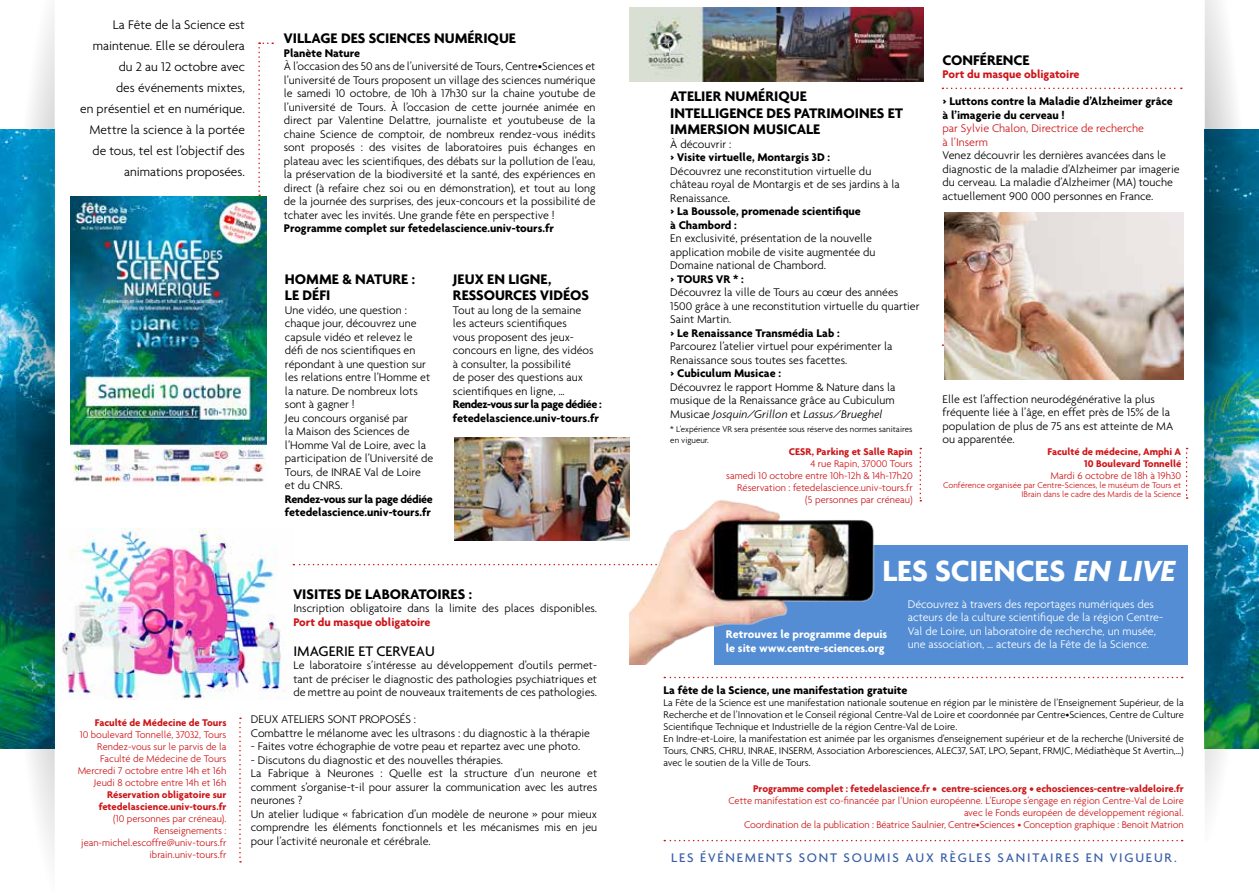
<style>
.page{position:relative;width:1259px;height:893px;background:#fff}
.page>*{position:absolute;margin:0;border:0;box-sizing:border-box;transform-origin:0 0}
.t1{font:700 31.5px "Agenda";color:#fff}
.t2{font:700 15px/16.5px "Agenda";color:#000}
.t3{font:500 15px "Agenda";color:#000}
.t4{font:300 13.5px/21px "Agenda";color:#000;text-align:right}
.t5{font:500 13.5px "Agenda";letter-spacing:.13em;color:#3a5fa8}
.t6{font:300 12px/13.5px "Agenda";color:#000}
.t7{font:700 12px/13.5px "Agenda";color:#000}
.t8{font:300 12px/13.5px "Agenda";color:#fff}
.t9{font:700 12px/13.5px "Agenda";color:#fff}
.t10{font:700 12px "Agenda";color:#cd171a}
.t11{font:300 12px/13.5px "Agenda";color:#cd171a}
.t12{font:300 10.5px/12px "Agenda";color:#cd171a;text-align:right}
.t13{font:300 10.5px/12px "Agenda";color:#000}
.t14{font:700 10.5px/12px "Agenda";color:#cd171a;text-align:right}
.t15{font:300 9px/9px "Agenda";color:#cd171a;text-align:right}
.t16{font:300 9px/10.5px "Agenda";color:#000}
.s1{font-style:italic}
</style>
<div class="page">
<div style="left:714px;top:546px;width:474px;height:119px;background:#548dd4"></div>
<img style="left:70px;top:197px;width:196px;height:288px">
<img style="left:62px;top:528px;width:231px;height:172px">
<svg style="left:239px;top:718px;width:2px;height:145px"></svg>
<svg style="left:919px;top:448px;width:2px;height:53px"></svg>
<svg style="left:1185px;top:448px;width:2px;height:51px"></svg>
<svg style="left:942px;top:88px;width:239px;height:1px"></svg>
<svg style="left:293px;top:564px;width:336px;height:1px"></svg>
<svg style="left:664px;top:677px;width:518px;height:1px"></svg>
<svg style="left:664px;top:840px;width:518px;height:1px"></svg>
<svg style="left:258px;top:43px;width:15px;height:153px"></svg>
<img style="left:944px;top:213px;width:239px;height:167px">
<img style="left:0;top:130px;width:16px;height:618px">
<img style="left:1243px;top:130px;width:16px;height:618px">
<svg style="left:16px;top:12px;width:39px;height:845px"></svg>
<img style="left:1204px;top:0;width:39px;height:812px">
<img style="left:629px;top:7px;width:294px;height:74px">
<img style="left:629px;top:470px;width:249px;height:195px">
<img style="left:454px;top:438px;width:175px;height:103px">
<p class="t4" style="left:80px;top:14px;width:166px">La Fête de la Science est maintenue. Elle se déroulera du 2 au 12 octobre avec<br>des événements mixtes,<br>en présentiel et en numérique.<br>Mettre la science à la portée de tous, tel est l’objectif des animations proposées.</p>
<p class="t2" style="left:284px;top:30px;width:234px">VILLAGE DES SCIENCES NUMÉRIQUE</p>
<p class="t7" style="left:284px;top:46px;width:78px">Planète Nature</p>
<p class="t6" style="left:284px;top:59px;width:313px;text-align:justify">À l’occasion des 50 ans de l’université de Tours, Centre•Sciences et l’université de Tours proposent un village des sciences numérique le samedi 10 octobre, de 10h à 17h30 sur la chaine youtube de l’université de Tours. À l’occasion de cette journée animée en direct par Valentine Delattre, journaliste et youtubeuse de la chaine Science de comptoir, de nombreux rendez-vous inédits sont proposés : des visites de laboratoires puis échanges en plateau avec les scientifiques, des débats sur la pollution de l’eau, la préservation de la biodiversité et la santé, des expériences en direct (à refaire chez soi ou en démonstration), et tout au long de la journée des surprises, des jeux-concours et la possibilité de tchater avec les invités. Une grande fête en perspective !</p>
<p class="t7" style="left:284px;top:221px;width:272px">Programme complet sur fetedelascience.univ-tours.fr</p>
<p class="t2" style="left:285px;top:270px;width:132px">HOMME &amp; NATURE :<br>LE DÉFI</p>
<p class="t6" style="left:285px;top:303px;width:150px">Une vidéo, une question : chaque jour, découvrez une capsule vidéo et relevez le défi de nos scientifiques en répondant à une question sur les relations entre l’Homme et la nature. De nombreux lots sont à gagner !<br>Jeu concours organisé par<br>la Maison des Sciences de l’Homme Val de Loire, avec la participation de l’Université de<br>Tours, de INRAE Val de Loire et du CNRS.</p>
<p class="t7" style="left:285px;top:492px;width:149px">Rendez-vous sur la page dédiée fetedelascience.univ-tours.fr</p>
<p class="t2" style="left:453px;top:270px;width:137px">JEUX EN LIGNE,<br>RESSOURCES VIDÉOS</p>
<p class="t6" style="left:453px;top:303px;width:142px">Tout au long de la semaine les acteurs scientifiques<br>vous proposent des jeux&shy;concours en ligne, des vidéos à consulter, la possibilité<br>de poser des questions aux scientifiques en ligne, …</p>
<p class="t7" style="left:453px;top:397px;width:150px">Rendez-vous sur la page dédiée : fetedelascience.univ-tours.fr</p>
<p class="t14" style="left:95px;top:716px;width:133px">Faculté de Médecine de Tours</p>
<p class="t12" style="left:78px;top:728px;width:150px">10 boulevard Tonnellé, 37032, Tours<br>Rendez-vous sur le parvis de la<br>Faculté de Médecine de Tours<br>Mercredi 7 octobre entre 14h et 16h<br>Jeudi 8 octobre entre 14h et 16h</p>
<p class="t14" style="left:99px;top:788px;width:129px">Réservation obligatoire sur fetedelascience.univ-tours.fr</p>
<p class="t12" style="left:81px;top:812px;width:147px">(10 personnes par créneau).<br>Renseignements : jean-michel.escoffre@univ-tours.fr ibrain.univ-tours.fr</p>
<p class="t2" style="left:293px;top:585px;width:180px">VISITES DE LABORATOIRES :</p>
<p class="t6" style="left:293px;top:601px;width:305px">Inscription obligatoire dans la limite des places disponibles.</p>
<p class="t10" style="left:293px;top:614px;width:139px">Port du masque obligatoire</p>
<p class="t3" style="left:293px;top:642px;width:143px">IMAGERIE ET CERVEAU</p>
<p class="t6" style="left:293px;top:658px;width:305px;text-align:justify">Le laboratoire s’intéresse au développement d’outils permet&shy;tant de préciser le diagnostic des pathologies psychiatriques et de mettre au point de nouveaux traitements de ces pathologies.</p>
<p class="t6" style="left:251px;top:712px;width:340px">DEUX ATELIERS SONT PROPOSÉS :<br>Combattre le mélanome avec les ultrasons : du diagnostic à la thérapie</p>
<p class="t6" style="left:251px;top:739px;width:331px">- Faites votre échographie de votre peau et repartez avec une photo.</p>
<p class="t6" style="left:251px;top:753px;width:348px">- Discutons du diagnostic et des nouvelles thérapies.<br>La Fabrique à Neurones : Quelle est la structure d’un neurone et comment s’organise-t-il pour assurer la communication avec les autres neurones ?<br>Un atelier ludique « fabrication d’un modèle de neurone » pour mieux comprendre les éléments fonctionnels et les mécanismes mis en jeu pour l’activité neuronale et cérébrale.</p>
<p class="t2" style="left:670px;top:88px;width:234px">ATELIER NUMÉRIQUE<br>INTELLIGENCE DES PATRIMOINES ET<br>IMMERSION MUSICALE</p>
<p class="t6" style="left:670px;top:137px;width:63px">À découvrir :</p>
<p class="t7" style="left:670px;top:150px;width:161px">&gt; Visite virtuelle, Montargis 3D :</p>
<p class="t6" style="left:670px;top:164px;width:231px">Découvrez une reconstitution virtuelle du château royal de Montargis et de ses jardins à la<br>Renaissance.</p>
<p class="t7" style="left:670px;top:204px;width:192px">&gt; La Boussole, promenade scientifique à Chambord :</p>
<p class="t6" style="left:670px;top:231px;width:207px">En exclusivité, présentation de la nouvelle application mobile de visite augmentée du<br>Domaine national de Chambord.</p>
<p class="t7" style="left:670px;top:272px;width:75px">&gt; TOURS VR * :</p>
<p class="t6" style="left:670px;top:285px;width:251px">Découvrez la ville de Tours au cœur des années<br>1500 grâce à une reconstitution virtuelle du quartier<br>Saint Martin.</p>
<p class="t7" style="left:670px;top:326px;width:171px">&gt; Le Renaissance Transmédia Lab :</p>
<p class="t6" style="left:670px;top:339px;width:224px">Parcourez l’atelier virtuel pour expérimenter la<br>Renaissance sous toutes ses facettes.</p>
<p class="t7" style="left:670px;top:366px;width:112px">&gt; Cubiculum Musicae :</p>
<p class="t6" style="left:670px;top:380px;width:227px;text-align:justify">Découvrez le rapport Homme &amp; Nature dans la musique de la Renaissance grâce au Cubiculum Musicae <span class="s1">Josquin/Grillon</span> et <span class="s1">Lassus/Brueghel</span></p>
<p class="t16" style="left:670px;top:424px;width:244px">* L’expérience VR sera présentée sous réserve des normes sanitaires en vigueur.</p>
<p class="t14" style="left:789px;top:445px;width:125px">CESR, Parking et Salle Rapin</p>
<p class="t12" style="left:726px;top:457px;width:188px">4 rue Rapin, 37000 Tours<br>samedi 10 octobre entre 10h-12h &amp; 14h-17h20<br>Réservation : fetedelascience.univ-tours.fr<br>(5 personnes par créneau)</p>
<p class="t2" style="left:942px;top:52px;width:89px">CONFÉRENCE</p>
<p class="t10" style="left:942px;top:67px;width:139px">Port du masque obligatoire</p>
<p class="t7" style="left:942px;top:95px;width:232px">&gt; Luttons contre la Maladie d’Alzheimer grâce à l’imagerie du cerveau !</p>
<p class="t11" style="left:942px;top:122px;width:203px">par Sylvie Chalon, Directrice de recherche à l’Inserm</p>
<p class="t6" style="left:942px;top:149px;width:239px">Venez découvrir les dernières avancées dans le diagnostic de la maladie d’Alzheimer par imagerie du cerveau. La maladie d’Alzheimer (MA) touche actuellement 900 000 personnes en France.</p>
<p class="t6" style="left:942px;top:392px;width:232px">Elle est l’affection neurodégénérative la plus fréquente liée à l’âge, en effet près de 15% de la population de plus de 75 ans est atteinte de MA ou apparentée.</p>
<p class="t14" style="left:1047px;top:445px;width:135px">Faculté de médecine, Amphi A<br>10 Boulevard Tonnellé</p>
<p class="t12" style="left:1050px;top:469px;width:132px">Mardi 6 octobre de 18h à 19h30</p>
<p class="t15" style="left:943px;top:480px;width:239px">Conférence organisée par Centre-Sciences, le muséum de Tours et<br>IBrain dans le cadre des Mardis de la Science</p>
<h1 class="t1" style="left:882px;top:551px;width:300px">LES SCIENCES <span class="s1">EN LIVE</span></h1>
<p class="t8" style="left:908px;top:597px;width:257px">Découvrez à travers des reportages numériques des acteurs de la culture scientifique de la région Centre-Val de Loire, un laboratoire de recherche, un musée, une association, … acteurs de la Fête de la Science.</p>
<p class="t9" style="left:726px;top:627px;width:163px">Retrouvez le programme depuis le site www.centre-sciences.org</p>
<p class="t7" style="left:663px;top:683px;width:245px">La fête de la Science, une manifestation gratuite</p>
<p class="t13" style="left:663px;top:697px;width:522px">La Fête de la Science est une manifestation nationale soutenue en région par le ministère de l’Enseignement Supérieur, de la Recherche et de l’Innovation et le Conseil régional Centre-Val de Loire et coordonnée par Centre•Sciences, Centre de Culture Scientifique Technique et Industrielle de la région Centre-Val de Loire.<br>En Indre-et-Loire, la manifestation est animée par les organismes d’enseignement supérieur et de la recherche (Université de Tours, CNRS, CHRU, INRAE, INSERM, Association Arboresciences, ALEC37, SAT, LPO, Sepant, FRMJC, Médiathèque St Avertin,…) avec le soutien de la Ville de Tours.</p>
<p class="t14" style="left:753px;top:782px;width:432px">Programme complet : fetedelascience.fr • centre-sciences.org • echosciences-centre-valdeloire.fr</p>
<p class="t12" style="left:728px;top:794px;width:457px">Cette manifestation est co-financée par l’Union européenne. L’Europe s’engage en région Centre-Val de Loire avec le Fonds européen de développement régional.<br>Coordination de la publication : Béatrice Saulnier, Centre•Sciences • Conception graphique : Benoit Matrion</p>
<p class="t5" style="left:671px;top:849px;width:507px">LES ÉVÉNEMENTS SONT SOUMIS AUX RÈGLES SANITAIRES EN VIGUEUR.</p>
</div>
